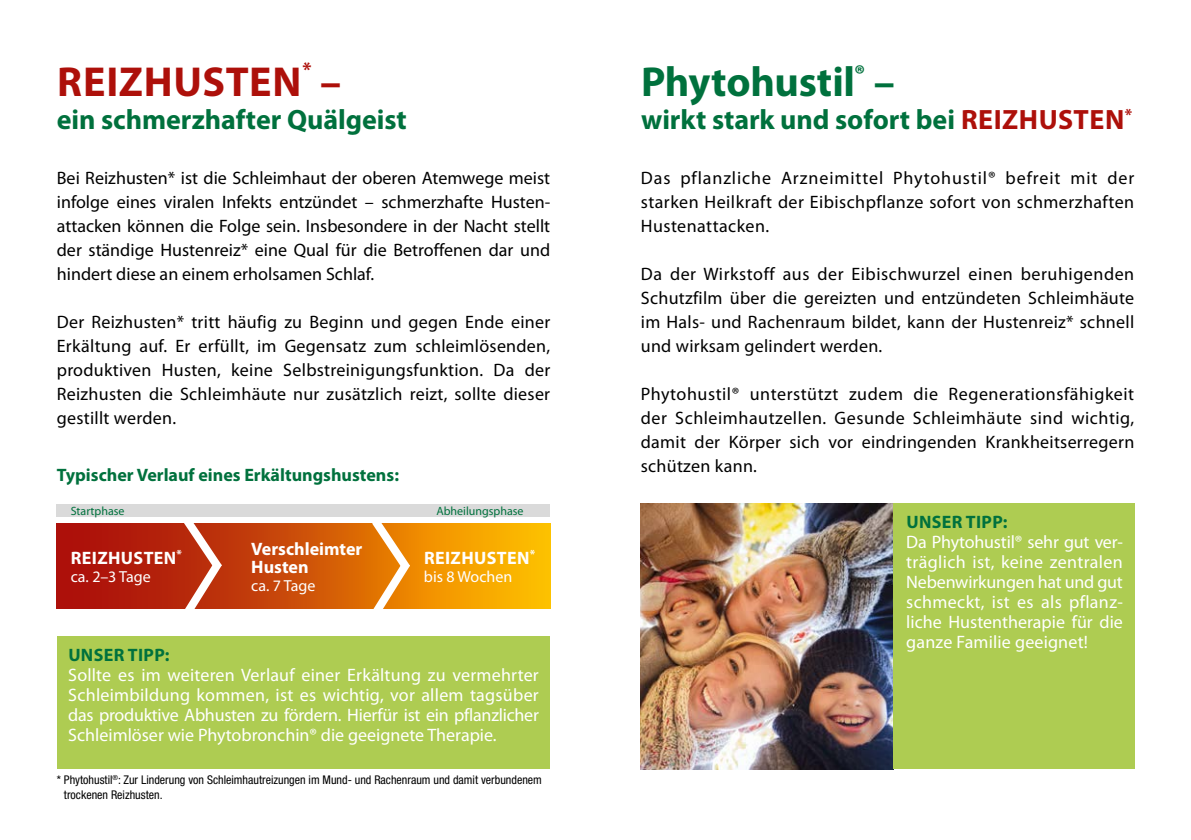
<style>
.page{position:relative;width:1191px;height:840px;background:#fff}
.page>*{position:absolute;margin:0;border:0;box-sizing:border-box;transform-origin:0 0}
.t1{font:700 42px "Myriad Pro";letter-spacing:-.005em;color:#00713d}
.t2{font:700 42px "Myriad Pro";letter-spacing:.015em;color:#ad100a}
.t3{font:700 28px "Myriad Pro";color:#00713d}
.t4{font:700 20px "Myriad Pro";color:#ad100a}
.t5{font:18px/24px "Myriad Pro";letter-spacing:.015em;color:#000;text-align:justify}
.t6{font:18px/20px "Myriad Pro";color:#fff;text-align:justify}
.t7{font:700 18px "Myriad Pro";color:#00713d}
.t8{font:700 18px "Myriad Pro";letter-spacing:.02em;color:#fff}
.t9{font:700 18px "Myriad Pro";letter-spacing:.02em;color:#00713d}
.t10{font:700 18px/18px "Myriad Pro";color:#fff}
.t11{font:16px "Myriad Pro";color:#fff}
.t12{font:condensed 12px/14.4px "Helvetica Neue";color:#000}
.t13{font:12px "Myriad Pro";color:#00713d}
.s1{color:#ad100a}
</style>
<div class="page">
<div style="left:57px;top:636px;width:492px;height:132px;background:#aecc52"></div>
<img style="left:641px;top:503px;width:252px;height:265px">
<div style="left:893px;top:503px;width:241px;height:265px;background:#aecc52"></div>
<svg style="left:57px;top:523px;width:493px;height:85px;background:#d25d06"></svg>
<div style="left:57px;top:504px;width:493px;height:13px;background:#dadada"></div>
<svg style="left:176px;top:523px;width:54px;height:86px"></svg>
<svg style="left:364px;top:523px;width:54px;height:86px"></svg>
<p class="t4" style="left:303px;top:56px;width:11px">*</p>
<h2 class="t3" style="left:57px;top:102px;width:351px">ein schmerzhafter Quälgeist</h2>
<h1 class="t2" style="left:57px;top:54px;width:285px">REIZHUSTEN –</h1>
<p class="t5" style="left:57px;top:165px;width:495px">Bei Reizhusten* ist die Schleimhaut der oberen Atemwege meist infolge eines viralen Infekts entzündet – schmerzhafte Husten&shy;attacken können die Folge sein. Insbesondere in der Nacht stellt der ständige Hustenreiz* eine Qual für die Betroffenen dar und hindert diese an einem erholsamen Schlaf.</p>
<p class="t5" style="left:57px;top:309px;width:495px">Der Reizhusten* tritt häufig zu Beginn und gegen Ende einer Erkältung auf. Er erfüllt, im Gegensatz zum schleimlösenden, produktiven Husten, keine Selbstreinigungsfunktion. Da der Reizhusten die Schleimhäute nur zusätzlich reizt, sollte dieser gestillt werden.</p>
<p class="t7" style="left:57px;top:462px;width:344px">Typischer Verlauf eines Erkältungshustens:</p>
<p class="t13" style="left:71px;top:503px;width:55px">Startphase</p>
<p class="t8" style="left:71px;top:546px;width:112px">REIZHUSTEN<sup>*</sup></p>
<p class="t11" style="left:71px;top:567px;width:82px">ca. 2–3 Tage</p>
<p class="t10" style="left:251px;top:539px;width:113px">Verschleimter<br>Husten</p>
<p class="t11" style="left:251px;top:575px;width:66px">ca. 7 Tage</p>
<p class="t13" style="left:436px;top:503px;width:89px">Abheilungsphase</p>
<p class="t8" style="left:424px;top:546px;width:112px">REIZHUSTEN<sup>*</sup></p>
<p class="t11" style="left:424px;top:566px;width:90px">bis 8 Wochen</p>
<p class="t9" style="left:68px;top:643px;width:103px">UNSER TIPP:</p>
<p class="t6" style="left:68px;top:664px;width:472px">Sollte es im weiteren Verlauf einer Erkältung zu vermehrter Schleimbildung kommen, ist es wichtig, vor allem tagsüber das produktive Abhusten zu fördern. Hierfür ist ein pflanzlicher Schleimlöser wie Phytobronchin® die geeignete Therapie.</p>
<p class="t12" style="left:64px;top:772px;width:479px;text-indent:-7px">* Phytohustil<sup>®</sup>: Zur Linderung von Schleimhautreizungen im Mund- und Rachenraum und damit verbundenem trockenen Reizhusten.</p>
<h1 class="t1" style="left:641px;top:54px;width:255px">Phytohustil<sup>®</sup> –</h1>
<h2 class="t3" style="left:641px;top:102px;width:492px">wirkt stark und sofort bei <span class="s1">REIZHUSTEN</span><sup>*</sup></h2>
<p class="t5" style="left:641px;top:165px;width:495px">Das pflanzliche Arzneimittel Phytohustil® befreit mit der starken Heilkraft der Eibischpflanze sofort von schmerzhaften Hustenattacken.</p>
<p class="t5" style="left:641px;top:261px;width:495px">Da der Wirkstoff aus der Eibischwurzel einen beruhigenden Schutzfilm über die gereizten und entzündeten Schleimhäute im Hals- und Rachenraum bildet, kann der Hustenreiz* schnell und wirksam gelindert werden.</p>
<p class="t5" style="left:641px;top:381px;width:495px">Phytohustil® unterstützt zudem die Regenerationsfähigkeit der Schleimhautzellen. Gesunde Schleimhäute sind wichtig, damit der Körper sich vor eindringenden Krankheitserregern schützen kann.</p>
<p class="t9" style="left:906px;top:510px;width:103px">UNSER TIPP:</p>
<p class="t6" style="left:906px;top:531px;width:218px">Da Phytohustil® sehr gut ver&shy;träglich ist, keine zentralen Nebenwirkungen hat und gut schmeckt, ist es als pflanz&shy;liche Hustentherapie für die ganze Familie geeignet!</p>
</div>
